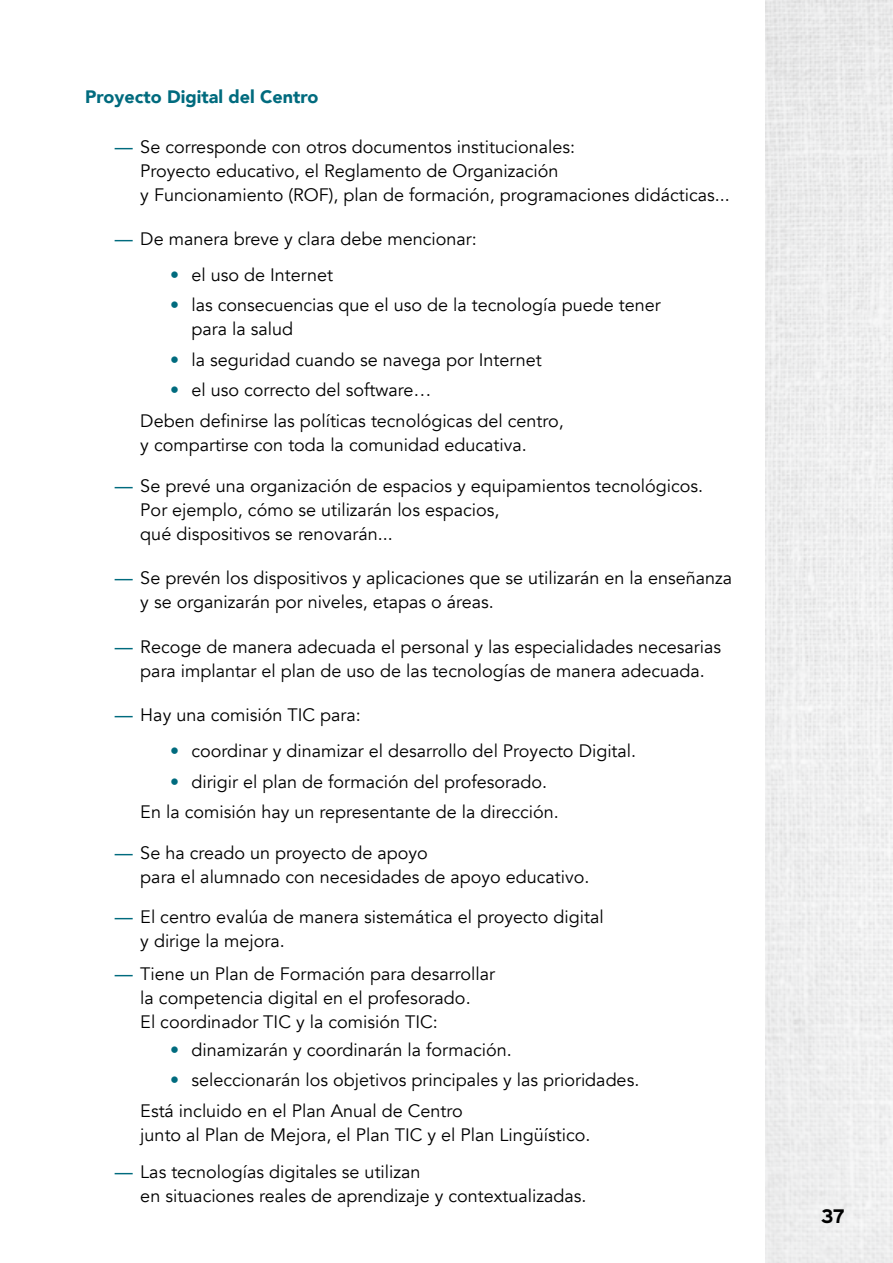
<style>
.page{position:relative;width:893px;height:1263px;background:#fff}
.page>*{position:absolute;margin:0;border:0;box-sizing:border-box;transform-origin:0 0}
.t1{font:700 19.5px "Interstate";color:#000}
.TXT_ARRUNTA_-SANGRE{font:18px/24px "Avenir";color:#000}
.TXT_ARRUNTA{font:900 18px "Avenir";color:#006b7e}
.s1{font-weight:500;color:#006b7e}
</style>
<div class="page">
<img style="left:765px;top:0;width:128px;height:1263px">
<p class="TXT_ARRUNTA" style="left:85px;top:81px;width:235px">Proyecto Digital del Centro</p>
<p class="TXT_ARRUNTA_-SANGRE" style="left:140px;top:135px;width:591px;text-indent:-26px"><span class="s1">—</span> Se corresponde con otros documentos institucionales:<br>Proyecto educativo, el Reglamento de Organización<br>y Funcionamiento (ROF), plan de formación, programaciones didácticas...</p>
<p class="TXT_ARRUNTA_-SANGRE" style="left:115px;top:227px;width:363px"><span class="s1">—</span> De manera breve y clara debe mencionar:</p>
<p class="TXT_ARRUNTA_-SANGRE" style="left:170px;top:263px;width:164px"><span class="s1">•</span> el uso de Internet</p>
<p class="TXT_ARRUNTA_-SANGRE" style="left:191px;top:294px;width:471px;text-indent:-21px"><span class="s1">•</span> las consecuencias que el uso de la tecnología puede tener para la salud</p>
<p class="TXT_ARRUNTA_-SANGRE" style="left:170px;top:348px;width:373px"><span class="s1">•</span> la seguridad cuando se navega por Internet</p>
<p class="TXT_ARRUNTA_-SANGRE" style="left:170px;top:378px;width:263px"><span class="s1">•</span> el uso correcto del software…</p>
<p class="TXT_ARRUNTA_-SANGRE" style="left:140px;top:409px;width:425px">Deben definirse las políticas tecnológicas del centro, y compartirse con toda la comunidad educativa.</p>
<p class="TXT_ARRUNTA_-SANGRE" style="left:140px;top:474px;width:564px;text-indent:-26px"><span class="s1">—</span> Se prevé una organización de espacios y equipamientos tecnológicos.<br>Por ejemplo, cómo se utilizarán los espacios,<br>qué dispositivos se renovarán...</p>
<p class="TXT_ARRUNTA_-SANGRE" style="left:140px;top:566px;width:593px;text-indent:-26px"><span class="s1">—</span> Se prevén los dispositivos y aplicaciones que se utilizarán en la enseñanza y se organizarán por niveles, etapas o áreas.</p>
<p class="TXT_ARRUNTA_-SANGRE" style="left:115px;top:635px;width:608px;text-align:center"><span class="s1">—</span> Recoge de manera adecuada el personal y las especialidades necesarias para implantar el plan de uso de las tecnologías de manera adecuada.</p>
<p class="TXT_ARRUNTA_-SANGRE" style="left:115px;top:703px;width:247px"><span class="s1">—</span> Hay una comisión TIC para:</p>
<p class="TXT_ARRUNTA_-SANGRE" style="left:170px;top:739px;width:468px"><span class="s1">•</span> coordinar y dinamizar el desarrollo del Proyecto Digital.</p>
<p class="TXT_ARRUNTA_-SANGRE" style="left:170px;top:770px;width:379px"><span class="s1">•</span> dirigir el plan de formación del profesorado.</p>
<p class="TXT_ARRUNTA_-SANGRE" style="left:140px;top:800px;width:420px">En la comisión hay un representante de la dirección.</p>
<p class="TXT_ARRUNTA_-SANGRE" style="left:140px;top:841px;width:451px;text-indent:-26px"><span class="s1">—</span> Se ha creado un proyecto de apoyo<br>para el alumnado con necesidades de apoyo educativo.</p>
<p class="TXT_ARRUNTA_-SANGRE" style="left:140px;top:905px;width:465px;text-indent:-26px"><span class="s1">—</span> El centro evalúa de manera sistemática el proyecto digital y dirige la mejora.</p>
<p class="TXT_ARRUNTA_-SANGRE" style="left:140px;top:962px;width:356px;text-indent:-26px"><span class="s1">—</span> Tiene un Plan de Formación para desarrollar la competencia digital en el profesorado.<br>El coordinador TIC y la comisión TIC:</p>
<p class="TXT_ARRUNTA_-SANGRE" style="left:170px;top:1038px;width:343px"><span class="s1">•</span> dinamizarán y coordinarán la formación.</p>
<p class="TXT_ARRUNTA_-SANGRE" style="left:170px;top:1068px;width:471px"><span class="s1">•</span> seleccionarán los objetivos principales y las prioridades.</p>
<p class="TXT_ARRUNTA_-SANGRE" style="left:140px;top:1099px;width:452px">Está incluido en el Plan Anual de Centro<br>junto al Plan de Mejora, el Plan TIC y el Plan Lingüístico.</p>
<p class="TXT_ARRUNTA_-SANGRE" style="left:140px;top:1160px;width:448px;text-indent:-26px"><span class="s1">—</span> Las tecnologías digitales se utilizan<br>en situaciones reales de aprendizaje y contextualizadas.</p>
<p class="t1" style="left:821px;top:1206px;width:26px">37</p>
</div>
